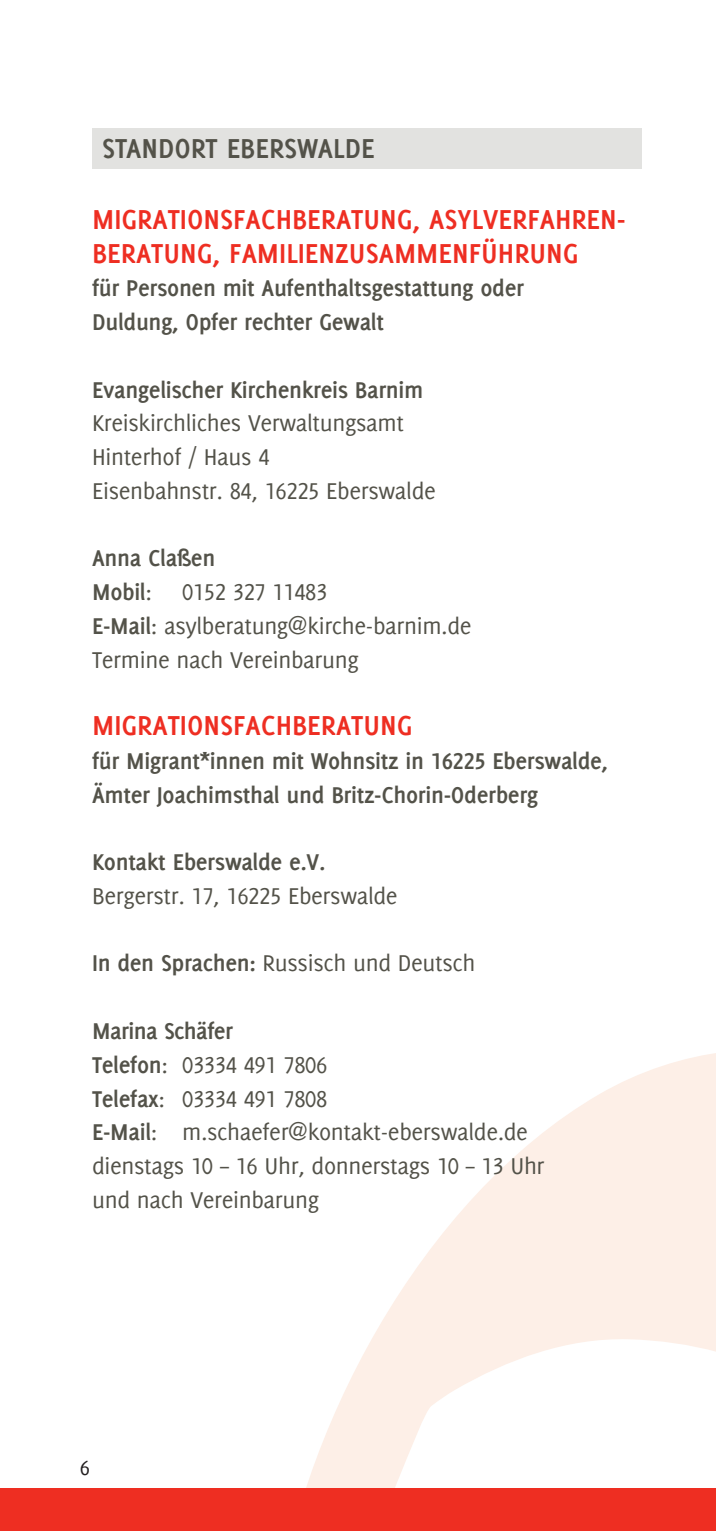
<style>
.page{position:relative;width:716px;height:1531px;background:#fff}
.page>*{position:absolute;margin:0;border:0;box-sizing:border-box;transform-origin:0 0}
.Überschrift{font:700 30px/33.8px "Delicious LB";color:#ee2e22}
.t1{font:700 30px "Delicious";color:#535249}
.Fließtext{font:25px "Delicious LB";letter-spacing:-.015em;color:#535249}
.Fließtext-2{font:700 25px/33.8px "Delicious LB";letter-spacing:-.015em;color:#535249}
.t2{font:22.5px "Delicious LB";color:#231f20}
.s1{font-weight:700}
</style>
<div class="page">
<svg style="left:306px;top:1053px;width:410px;height:435px"></svg>
<div style="left:0;top:1488px;width:716px;height:43px;background:#ee2e22"></div>
<div style="left:92px;top:128px;width:549px;height:40px;background:#e2e2e0"></div>
<p class="t1" style="left:102px;top:131px;width:274px">STANDORT EBERSWALDE</p>
<p class="Überschrift" style="left:92px;top:201px;width:535px">MIGRATIONSFACHBERATUNG, ASYLVERFAHREN-<br>BERATUNG, FAMILIENZUSAMMENFÜHRUNG</p>
<p class="Fließtext-2" style="left:92px;top:270px;width:433px">für Personen mit Aufenthaltsgestattung oder<br>Duldung, Opfer rechter Gewalt</p>
<p class="Fließtext-2" style="left:92px;top:371px;width:333px">Evangelischer Kirchenkreis Barnim</p>
<p class="Fließtext" style="left:92px;top:409px;width:313px">Kreiskirchliches Verwaltungsamt</p>
<p class="Fließtext" style="left:92px;top:443px;width:179px">Hinterhof / Haus 4</p>
<p class="Fließtext" style="left:92px;top:477px;width:345px">Eisenbahnstr. 84, 16225 Eberswalde</p>
<p class="Fließtext-2" style="left:92px;top:540px;width:125px">Anna Claßen</p>
<p class="Fließtext" style="left:92px;top:578px;width:237px"><span class="s1">Mobil</span>: 0152 327 11483</p>
<p class="Fließtext" style="left:92px;top:612px;width:381px"><span class="s1">E-Mail</span>: asylberatung@kirche-barnim.de</p>
<p class="Fließtext" style="left:92px;top:645px;width:268px">Termine nach Vereinbarung</p>
<p class="Überschrift" style="left:92px;top:707px;width:322px">MIGRATIONSFACHBERATUNG</p>
<p class="Fließtext-2" style="left:92px;top:743px;width:517px">für Migrant*innen mit Wohnsitz in 16225 Eberswalde,<br>Ämter Joachimsthal und Britz-Chorin-Oderberg</p>
<p class="Fließtext-2" style="left:92px;top:844px;width:235px">Kontakt Eberswalde e.V.</p>
<p class="Fließtext" style="left:92px;top:882px;width:307px">Bergerstr. 17, 16225 Eberswalde</p>
<p class="Fließtext" style="left:92px;top:949px;width:385px"><span class="s1">In den Sprachen:</span> Russisch und Deutsch</p>
<p class="Fließtext-2" style="left:92px;top:1013px;width:142px">Marina Schäfer</p>
<p class="Fließtext" style="left:92px;top:1050px;width:237px"><span class="s1">Telefon</span>: 03334 491 7806</p>
<p class="Fließtext" style="left:92px;top:1084px;width:237px"><span class="s1">Telefax</span>: 03334 491 7808</p>
<p class="Fließtext" style="left:92px;top:1118px;width:437px"><span class="s1">E-Mail</span>: m.schaefer@kontakt-eberswalde.de</p>
<p class="Fließtext" style="left:92px;top:1152px;width:454px">dienstags 10 – 16 Uhr, donnerstags 10 – 13 Uhr</p>
<p class="Fließtext" style="left:92px;top:1185px;width:228px">und nach Vereinbarung</p>
<p class="t2" style="left:80px;top:1455px;width:12px">6</p>
</div>
